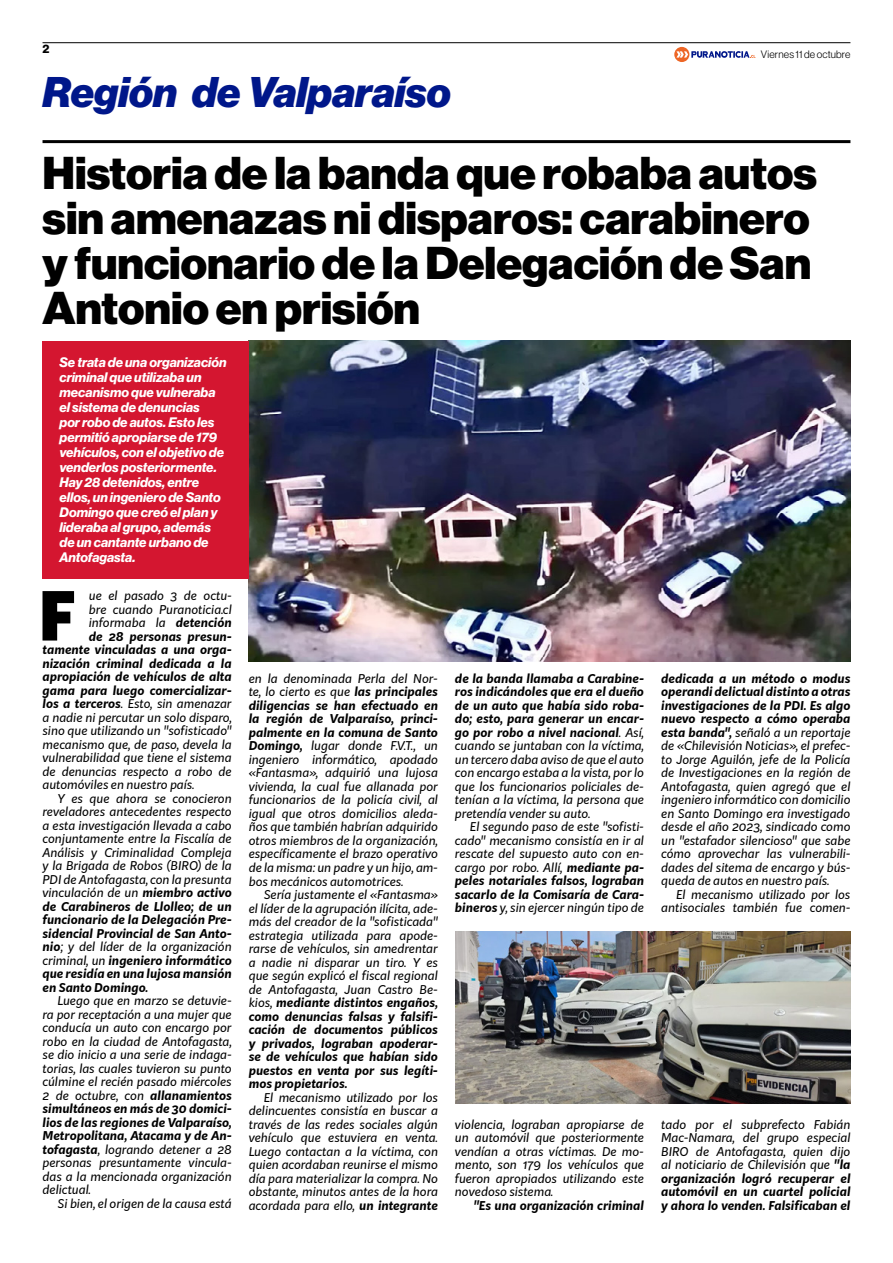
<style>
.page{position:relative;width:893px;height:1263px;background:#fff}
.page>*{position:absolute;margin:0;border:0;box-sizing:border-box;transform-origin:0 0}
.t1{font:900 66.3px "Kit Sans";color:#000}
.t2{font:45px/45px "N Haas Grotesk DS Pro 95 Blk";color:#000}
.t3{font:42px "N Haas Grotesk DS Pro 96 Blk It";color:#00178a}
.t4{font:13.5px/15px "N Haas Grotesk DS Pro 76 Bd It";color:#fff}
.t5{font:italic 12px/13.5px "Kit Sans";color:#000;text-align:justify}
.t6{font:italic 700 12px "Kit Sans";color:#000}
.t7{font:12px "N Haas Grotesk DS Pro 75 Bd";color:#000}
.t8{font:10.5px "N Haas Grotesk DS Pro 45 Lt";letter-spacing:.02em;color:#000}
.s1{font-weight:700}
.s2{font-weight:400}
</style>
<div class="page">
<hr style="left:43px;top:42px;width:807px;height:1px;background:#000">
<hr style="left:43px;top:140px;width:807px;height:3px;background:#000">
<svg style="left:674px;top:47px;width:82px;height:15px"></svg>
<img style="left:249px;top:341px;width:601px;height:320px">
<div style="left:43px;top:341px;width:206px;height:237px;background:#d41630"></div>
<img style="left:455px;top:931px;width:395px;height:173px">
<p class="t7" style="left:43px;top:42px;width:8px">2</p>
<h3 class="t3" style="left:43px;top:67px;width:410px">Región de Valparaíso</h3>
<p class="t8" style="left:761px;top:48px;width:91px">Viernes 11 de octubre</p>
<h2 class="t2" style="left:43px;top:151px;width:776px">Historia de la banda que robaba autos sin amenazas ni disparos: carabinero y funcionario de la Delegación de San<br>Antonio en prisión</h2>
<p class="t4" style="left:60px;top:355px;width:169px">Se trata de una organización criminal que utilizaba un mecanismo que vulneraba el sistema de denuncias<br>por robo de autos. Esto les permitió apropiarse de 179 vehículos, con el objetivo de venderlos posteriormente.<br>Hay 28 detenidos, entre ellos, un ingeniero de Santo<br>Domingo que creó el plan y lideraba al grupo, además de un cantante urbano de<br>Antofagasta.</p>
<h1 class="t1" style="left:39px;top:556px;width:38px">F</h1>
<p class="t5" style="left:89px;top:588px;width:144px">ue el pasado 3 de octu-</p>
<p class="t5" style="left:89px;top:602px;width:144px">bre cuando Puranoticia.cl</p>
<p class="t5" style="left:89px;top:615px;width:144px">informaba la <span class="s1">detención</span></p>
<p class="t6" style="left:89px;top:626px;width:144px">de 28 personas presun-</p>
<p class="t6" style="left:43px;top:639px;width:191px">tamente vinculadas a una orga-</p>
<p class="t6" style="left:43px;top:653px;width:191px">nización criminal dedicada a la</p>
<p class="t6" style="left:43px;top:666px;width:191px">apropiación de vehículos de alta</p>
<p class="t6" style="left:43px;top:680px;width:191px">gama para luego comercializar-</p>
<p class="t5" style="left:43px;top:696px;width:191px"><span class="s1">los a terceros</span>. Esto, sin amenazar</p>
<p class="t5" style="left:43px;top:710px;width:191px">a nadie ni percutar un solo disparo,</p>
<p class="t5" style="left:43px;top:723px;width:191px">sino que utilizando un "sofisticado"</p>
<p class="t5" style="left:43px;top:737px;width:191px">mecanismo que, de paso, devela la</p>
<p class="t5" style="left:43px;top:750px;width:191px">vulnerabilidad que tiene el sistema</p>
<p class="t5" style="left:43px;top:764px;width:191px">de denuncias respecto a robo de</p>
<p class="t5" style="left:43px;top:777px;width:154px">automóviles en nuestro país.</p>
<p class="t5" style="left:58px;top:791px;width:176px">Y es que ahora se conocieron</p>
<p class="t5" style="left:43px;top:804px;width:191px">reveladores antecedentes respecto</p>
<p class="t5" style="left:43px;top:818px;width:191px">a esta investigación llevada a cabo</p>
<p class="t5" style="left:43px;top:831px;width:191px">conjuntamente entre la Fiscalía de</p>
<p class="t5" style="left:43px;top:845px;width:191px">Análisis y Criminalidad Compleja</p>
<p class="t5" style="left:43px;top:858px;width:191px">y la Brigada de Robos (BIRO) de la</p>
<p class="t5" style="left:43px;top:872px;width:191px">PDI de Antofagasta, con la presunta</p>
<p class="t5" style="left:43px;top:885px;width:191px">vinculación de un <span class="s1">miembro activo</span></p>
<p class="t6" style="left:43px;top:896px;width:191px">de Carabineros de Llolleo; de un</p>
<p class="t6" style="left:43px;top:909px;width:191px">funcionario de la Delegación Pre-</p>
<p class="t6" style="left:43px;top:923px;width:191px">sidencial Provincial de San Anto-</p>
<p class="t5" style="left:43px;top:939px;width:191px"><span class="s1">nio</span>; y del líder de la organización</p>
<p class="t6" style="left:43px;top:950px;width:191px"><span class="s2">criminal, un</span> ingeniero informático</p>
<p class="t6" style="left:43px;top:963px;width:191px">que residía en una lujosa mansión</p>
<p class="t6" style="left:43px;top:977px;width:107px">en Santo Domingo.</p>
<p class="t5" style="left:43px;top:993px;width:191px;text-indent:15px">Luego que en marzo se detuvie&shy;ra por receptación a una mujer que conducía un auto con encargo por robo en la ciudad de Antofagasta, se dio inicio a una serie de indaga&shy;torias, las cuales tuvieron su punto cúlmine el recién pasado miércoles 2 de octubre, con <span class="s1">allanamientos simultáneos en más de 30 domici&shy;lios de las regiones de Valparaíso, Metropolitana, Atacama y de An&shy;tofagasta</span>, logrando detener a 28 personas presuntamente vincula&shy;das a la mencionada organización delictual.</p>
<p class="t5" style="left:58px;top:1196px;width:176px">Si bien, el origen de la causa está</p>
<p class="t5" style="left:249px;top:671px;width:191px">en la denominada Perla del Nor&shy;te, lo cierto es que <span class="s1">las principales diligencias se han efectuado en la región de Valparaíso, princi&shy;palmente en la comuna de Santo Domingo,</span> lugar donde F.V.T., un ingeniero informático, apodado «Fantasma», adquirió una lujosa vivienda, la cual fue allanada por funcionarios de la policía civil, al igual que otros domicilios aleda&shy;ños que también habrían adquirido otros miembros de la organización, específicamente el brazo operativo de la misma: un padre y un hijo, am&shy;bos mecánicos automotrices.</p>
<p class="t5" style="left:249px;top:887px;width:191px;text-indent:15px">Sería justamente el «Fantasma» el líder de la agrupación ilícita, ade&shy;más del creador de la "sofisticada" estrategia utilizada para apode&shy;rarse de vehículos, sin amedrentar a nadie ni disparar un tiro. Y es que según explicó el fiscal regional de Antofagasta, Juan Castro Be&shy;kios, <span class="s1">mediante distintos engaños, como denuncias falsas y falsifi&shy;cación de documentos públicos y privados, lograban apoderar&shy;se de vehículos que habían sido puestos en venta por sus legíti&shy;mos propietarios.</span></p>
<p class="t5" style="left:249px;top:1090px;width:191px;text-indent:15px">El mecanismo utilizado por los delincuentes consistía en buscar a través de las redes sociales algún vehículo que estuviera en venta.<br>Luego contactan a la víctima, con quien acordaban reunirse el mismo día para materializar la compra. No obstante, minutos antes de la hora acordada para ello, <span class="s1">un integrante</span></p>
<p class="t5" style="left:455px;top:671px;width:191px"><span class="s1">de la banda llamaba a Carabine&shy;ros indicándoles que era el dueño de un auto que había sido roba&shy;do; esto, para generar un encar&shy;go por robo a nivel nacional</span>. Así, cuando se juntaban con la víctima, un tercero daba aviso de que el auto con encargo estaba a la vista, por lo que los funcionarios policiales de&shy;tenían a la víctima, la persona que pretendía vender su auto.</p>
<p class="t5" style="left:455px;top:820px;width:191px;text-indent:15px">El segundo paso de este "sofisti&shy;cado" mecanismo consistía en ir al rescate del supuesto auto con en&shy;cargo por robo. Allí, <span class="s1">mediante pa&shy;peles notariales falsos, lograban sacarlo de la Comisaría de Cara&shy;bineros</span> y, sin ejercer ningún tipo de</p>
<p class="t5" style="left:455px;top:1117px;width:191px">violencia, lograban apropiarse de un automóvil que posteriormente vendían a otras víctimas. De mo&shy;mento, son 179 los vehículos que fueron apropiados utilizando este novedoso sistema.</p>
<p class="t6" style="left:473px;top:1195px;width:172px">"Es una organización criminal</p>
<p class="t5" style="left:661px;top:671px;width:191px"><span class="s1">dedicada a un método o modus operandi delictual distinto a otras investigaciones de la PDI. Es algo nuevo respecto a cómo operaba esta banda",</span> señaló a un reportaje de «Chilevisión Noticias», el prefec&shy;to Jorge Aguilón, jefe de la Policía de Investigaciones en la región de Antofagasta, quien agregó que el ingeniero informático con domicilio en Santo Domingo era investigado desde el año 2023, sindicado como un "estafador silencioso" que sabe cómo aprovechar las vulnerabili&shy;dades del sitema de encargo y bús&shy;queda de autos en nuestro país.</p>
<p class="t5" style="left:661px;top:887px;width:191px;text-align:right">El mecanismo utilizado por los antisociales también fue comen-</p>
<p class="t5" style="left:661px;top:1117px;width:191px">tado por el subprefecto Fabián Mac-Namara, del grupo especial BIRO de Antofagasta, quien dijo al noticiario de Chilevisión que <span class="s1">"la organización logró recuperar el automóvil en un cuartel policial y ahora lo venden. Falsificaban el</span></p>
</div>
